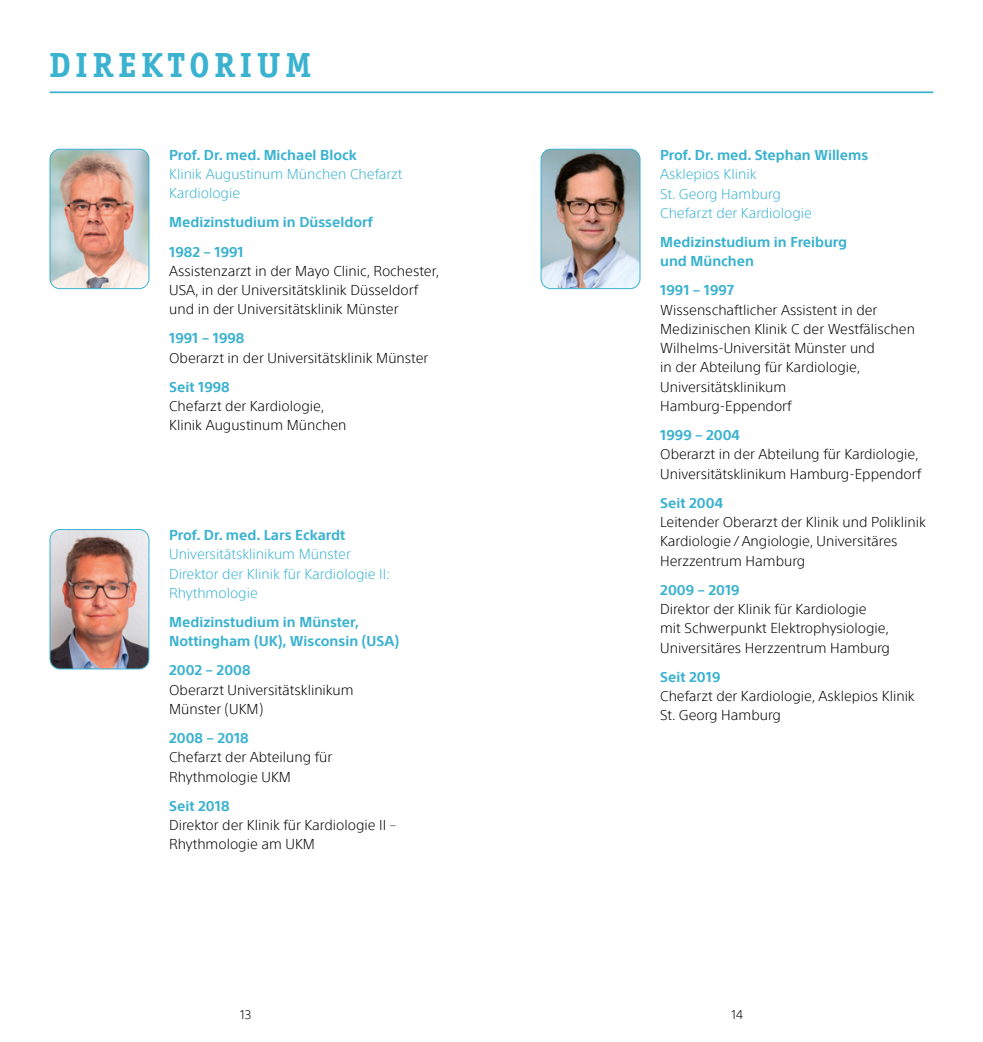
<style>
.page{position:relative;width:983px;height:1042px;background:#fff}
.page>*{position:absolute;margin:0;border:0;box-sizing:border-box;transform-origin:0 0}
.t1{font:700 35px "Officina Serif";letter-spacing:.12em;color:#3ab2d0}
.t2{font:300 14px/19.2px "SST";color:#000}
.t3{font:700 14px/19.2px "SST";color:#3ab2d0}
.t4{font:300 14px/19.2px "SST";color:#3ab2d0}
.t5{font:300 12.25px "SST";color:#000}
</style>
<div class="page">
<hr style="left:50px;top:91px;width:883px;height:2px;background:#3ab2d0">
<img style="left:542px;top:149px;width:97px;height:140px">
<div style="left:540px;top:149px;width:100px;height:140px;border:1px solid #3ab2d0;border-radius:10px"></div>
<img style="left:50px;top:149px;width:99px;height:140px">
<div style="left:50px;top:149px;width:99px;height:140px;border:1px solid #3ab2d0;border-radius:10px"></div>
<img style="left:50px;top:529px;width:99px;height:140px">
<div style="left:50px;top:529px;width:99px;height:140px;border:1px solid #3ab2d0;border-radius:10px"></div>
<h1 class="t1" style="left:50px;top:43px;width:263px">DIREKTORIUM</h1>
<p class="t3" style="left:169px;top:145px;width:189px">Prof. Dr. med. Michael Block</p>
<p class="t4" style="left:169px;top:164px;width:235px">Klinik Augustinum München Chefarzt<br>Kardiologie</p>
<p class="t3" style="left:169px;top:208px;width:205px;line-height:29.2px">Medizinstudium in Düsseldorf<br>1982 – 1991</p>
<p class="t2" style="left:169px;top:261px;width:272px">Assistenzarzt in der Mayo Clinic, Rochester,<br>USA, in der Universitätsklinik Düsseldorf und in der Universitätsklinik Münster</p>
<p class="t3" style="left:169px;top:329px;width:77px">1991 – 1998</p>
<p class="t2" style="left:169px;top:348px;width:260px">Oberarzt in der Universitätsklinik Münster</p>
<p class="t3" style="left:169px;top:377px;width:62px">Seit 1998</p>
<p class="t2" style="left:169px;top:396px;width:179px">Chefarzt der Kardiologie,<br>Klinik Augustinum München</p>
<p class="t3" style="left:169px;top:525px;width:177px">Prof. Dr. med. Lars Eckardt</p>
<p class="t4" style="left:169px;top:544px;width:223px">Universitätsklinikum Münster<br>Direktor der Klinik für Kardiologie II:<br>Rhythmologie</p>
<p class="t3" style="left:169px;top:612px;width:231px">Medizinstudium in Münster,<br>Nottingham (UK), Wisconsin (USA)</p>
<p class="t3" style="left:169px;top:661px;width:83px">2002 – 2008</p>
<p class="t2" style="left:169px;top:680px;width:186px">Oberarzt Universitätsklinikum<br>Münster (UKM)</p>
<p class="t3" style="left:169px;top:728px;width:81px">2008 – 2018</p>
<p class="t2" style="left:169px;top:747px;width:164px">Chefarzt der Abteilung für<br>Rhythmologie UKM</p>
<p class="t3" style="left:169px;top:796px;width:62px">Seit 2018</p>
<p class="t2" style="left:169px;top:815px;width:228px">Direktor der Klinik für Kardiologie II –<br>Rhythmologie am UKM</p>
<p class="t3" style="left:660px;top:145px;width:209px">Prof. Dr. med. Stephan Willems</p>
<p class="t4" style="left:660px;top:165px;width:153px">Asklepios Klinik<br>St. Georg Hamburg<br>Chefarzt der Kardiologie</p>
<p class="t3" style="left:660px;top:232px;width:188px">Medizinstudium in Freiburg und München</p>
<p class="t3" style="left:660px;top:281px;width:75px">1991 – 1997</p>
<p class="t2" style="left:660px;top:300px;width:256px">Wissenschaftlicher Assistent in der<br>Medizinischen Klinik C der Westfälischen<br>Wilhelms-Universität Münster und<br>in der Abteilung für Kardiologie,<br>Universitätsklinikum<br>Hamburg-Eppendorf</p>
<p class="t3" style="left:660px;top:425px;width:81px">1999 – 2004</p>
<p class="t2" style="left:660px;top:445px;width:262px">Oberarzt in der Abteilung für Kardiologie,<br>Universitätsklinikum Hamburg-Eppendorf</p>
<p class="t3" style="left:660px;top:493px;width:64px">Seit 2004</p>
<p class="t2" style="left:660px;top:512px;width:267px">Leitender Oberarzt der Klinik und Poliklinik<br>Kardiologie/Angiologie, Universitäres<br>Herzzentrum Hamburg</p>
<p class="t3" style="left:660px;top:580px;width:81px">2009 – 2019</p>
<p class="t2" style="left:660px;top:599px;width:231px">Direktor der Klinik für Kardiologie mit Schwerpunkt Elektrophysiologie,<br>Universitäres Herzzentrum Hamburg</p>
<p class="t3" style="left:660px;top:667px;width:62px">Seit 2019</p>
<p class="t2" style="left:660px;top:686px;width:256px">Chefarzt der Kardiologie, Asklepios Klinik<br>St. Georg Hamburg</p>
<p class="t5" style="left:240px;top:1007px;width:13px">13</p>
<p class="t5" style="left:731px;top:1007px;width:13px">14</p>
</div>
